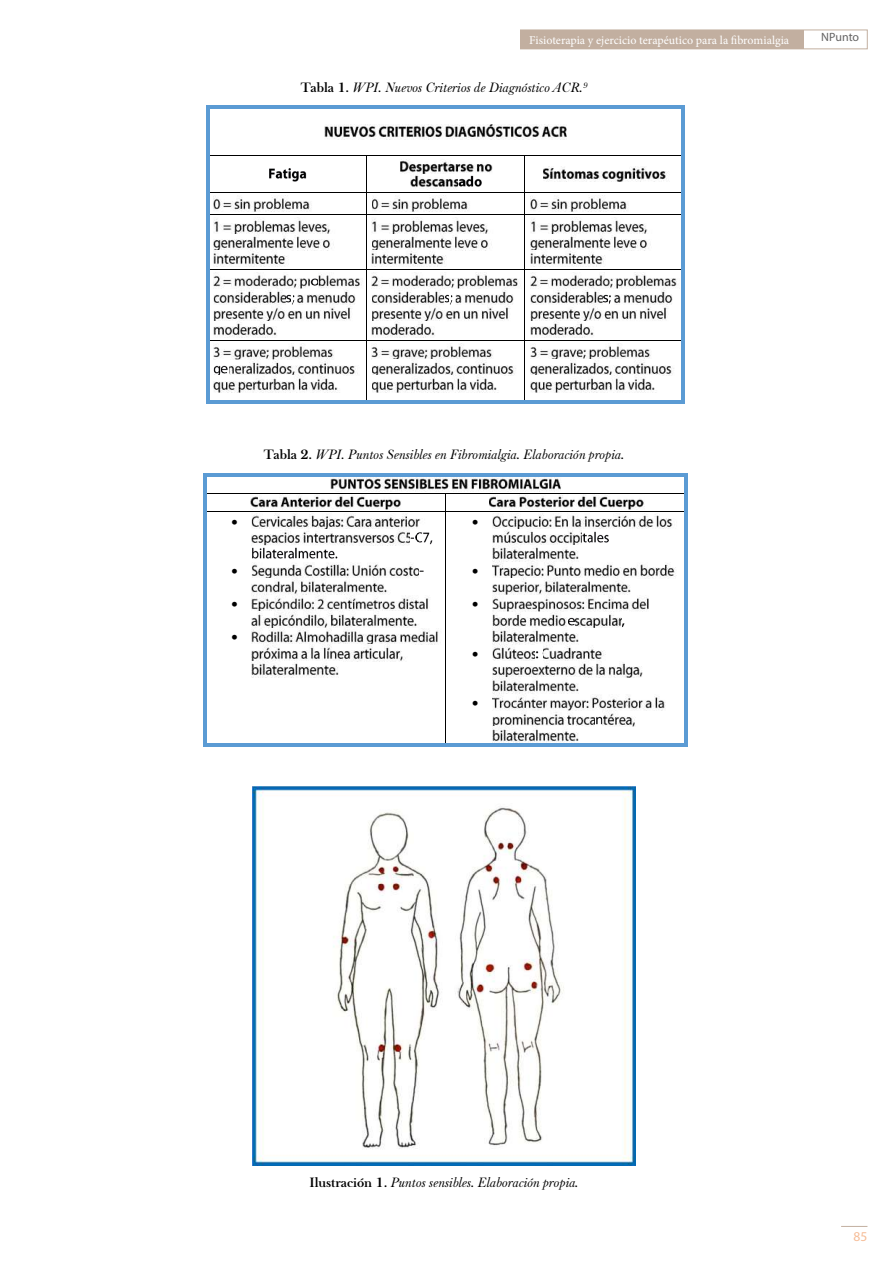
<style>
.page{position:relative;width:893px;height:1263px;background:#fff}
.page>*{position:absolute;margin:0;border:0;box-sizing:border-box;transform-origin:0 0}
.t1{font:italic 13.5px "Baskerville F";color:#000}
.t2{font:13.5px "Myriad Pro";color:#f6bc96}
.t3{font:12px "Minion Pro";color:#fff}
.t4{font:12px "Myriad Pro";letter-spacing:-.005em;color:#646363}
.s1{font-weight:700;font-style:normal}
</style>
<div class="page">
<svg style="left:841px;top:1226px;width:26px;height:1px"></svg>
<div style="left:520px;top:30px;width:347px;height:19px;border:1px solid #c2afa0"></div>
<div style="left:520px;top:30px;width:284px;height:19px;background:#c2afa0"></div>
<img style="left:325px;top:124px;width:242px;height:16px">
<svg style="left:207px;top:105px;width:3px;height:7px"></svg>
<hr style="left:210px;top:105px;width:472px;height:4px;background:#5b9bd4">
<svg style="left:682px;top:105px;width:3px;height:7px"></svg>
<hr style="left:207px;top:112px;width:3px;height:43px;background:#5b9bd4">
<hr style="left:682px;top:112px;width:3px;height:43px;background:#5b9bd4">
<img style="left:269px;top:168px;width:38px;height:14px">
<img style="left:400px;top:159px;width:93px;height:15px">
<img style="left:410px;top:175px;width:72px;height:14px">
<img style="left:458px;top:175px;width:7px;height:14px">
<img style="left:543px;top:166px;width:124px;height:16px">
<svg style="left:207px;top:155px;width:3px;height:4px"></svg>
<hr style="left:210px;top:155px;width:156px;height:1px;background:#000">
<hr style="left:367px;top:155px;width:158px;height:1px;background:#000">
<hr style="left:525px;top:155px;width:157px;height:1px;background:#000">
<svg style="left:682px;top:155px;width:3px;height:4px"></svg>
<hr style="left:207px;top:159px;width:3px;height:33px;background:#5b9bd4">
<hr style="left:366px;top:159px;width:1px;height:33px;background:#000">
<hr style="left:525px;top:159px;width:1px;height:33px;background:#000">
<hr style="left:682px;top:159px;width:3px;height:33px;background:#5b9bd4">
<img style="left:214px;top:197px;width:98px;height:15px">
<img style="left:372px;top:197px;width:98px;height:15px">
<img style="left:530px;top:196px;width:99px;height:16px">
<svg style="left:207px;top:192px;width:3px;height:4px"></svg>
<hr style="left:210px;top:192px;width:156px;height:1px;background:#000">
<hr style="left:367px;top:192px;width:158px;height:1px;background:#000">
<hr style="left:525px;top:192px;width:157px;height:1px;background:#000">
<svg style="left:682px;top:192px;width:3px;height:4px"></svg>
<hr style="left:207px;top:196px;width:3px;height:19px;background:#5b9bd4">
<hr style="left:682px;top:196px;width:3px;height:19px;background:#5b9bd4">
<img style="left:214px;top:219px;width:120px;height:31px">
<img style="left:214px;top:250px;width:73px;height:16px">
<img style="left:372px;top:219px;width:120px;height:31px">
<img style="left:372px;top:251px;width:74px;height:15px">
<img style="left:530px;top:219px;width:121px;height:31px">
<img style="left:530px;top:251px;width:75px;height:15px">
<hr style="left:210px;top:215px;width:156px;height:1px;background:#000">
<svg style="left:366px;top:192px;width:1px;height:26px"></svg>
<hr style="left:367px;top:215px;width:158px;height:1px;background:#000">
<hr style="left:525px;top:215px;width:157px;height:1px;background:#000">
<hr style="left:207px;top:218px;width:3px;height:51px;background:#5b9bd4">
<hr style="left:366px;top:218px;width:1px;height:51px;background:#000">
<hr style="left:525px;top:218px;width:1px;height:51px;background:#000">
<hr style="left:682px;top:218px;width:3px;height:51px;background:#5b9bd4">
<img style="left:214px;top:272px;width:148px;height:17px">
<img style="left:311px;top:272px;width:6px;height:17px">
<img style="left:214px;top:290px;width:72px;height:15px">
<img style="left:286px;top:290px;width:70px;height:15px">
<svg style="left:291px;top:290px;width:1px;height:15px"></svg>
<img style="left:214px;top:306px;width:137px;height:15px">
<img style="left:214px;top:323px;width:63px;height:14px">
<img style="left:372px;top:272px;width:153px;height:17px">
<img style="left:372px;top:290px;width:72px;height:15px">
<img style="left:444px;top:290px;width:70px;height:15px">
<svg style="left:450px;top:290px;width:1px;height:15px"></svg>
<img style="left:372px;top:306px;width:137px;height:15px">
<img style="left:372px;top:323px;width:63px;height:14px">
<img style="left:530px;top:272px;width:152px;height:17px">
<img style="left:530px;top:290px;width:73px;height:15px">
<img style="left:603px;top:290px;width:70px;height:15px">
<svg style="left:608px;top:290px;width:1px;height:15px"></svg>
<img style="left:530px;top:306px;width:137px;height:15px">
<img style="left:530px;top:323px;width:64px;height:14px">
<hr style="left:210px;top:269px;width:156px;height:1px;background:#000">
<hr style="left:367px;top:269px;width:158px;height:1px;background:#000">
<hr style="left:525px;top:269px;width:157px;height:1px;background:#000">
<hr style="left:207px;top:272px;width:3px;height:68px;background:#5b9bd4">
<hr style="left:366px;top:272px;width:1px;height:68px;background:#000">
<hr style="left:525px;top:272px;width:1px;height:68px;background:#000">
<hr style="left:682px;top:272px;width:3px;height:68px;background:#5b9bd4">
<img style="left:214px;top:344px;width:120px;height:15px">
<img style="left:214px;top:365px;width:7px;height:10px">
<img style="left:229px;top:360px;width:129px;height:16px">
<img style="left:221px;top:365px;width:7px;height:9px">
<img style="left:214px;top:377px;width:124px;height:15px">
<img style="left:372px;top:343px;width:121px;height:16px">
<img style="left:372px;top:360px;width:144px;height:16px">
<img style="left:372px;top:377px;width:125px;height:15px">
<img style="left:530px;top:344px;width:121px;height:15px">
<img style="left:530px;top:360px;width:144px;height:16px">
<img style="left:530px;top:377px;width:125px;height:15px">
<hr style="left:210px;top:340px;width:156px;height:1px;background:#000">
<hr style="left:367px;top:340px;width:158px;height:1px;background:#000">
<hr style="left:525px;top:340px;width:157px;height:1px;background:#000">
<hr style="left:207px;top:343px;width:3px;height:57px;background:#5b9bd4">
<hr style="left:210px;top:400px;width:156px;height:3px;background:#5b9bd4">
<hr style="left:366px;top:343px;width:1px;height:57px;background:#000">
<svg style="left:366px;top:400px;width:4px;height:3px"></svg>
<hr style="left:370px;top:400px;width:155px;height:3px;background:#5b9bd4">
<hr style="left:525px;top:343px;width:1px;height:57px;background:#000">
<hr style="left:528px;top:400px;width:154px;height:3px;background:#5b9bd4">
<hr style="left:682px;top:343px;width:3px;height:57px;background:#5b9bd4">
<img style="left:331px;top:476px;width:237px;height:16px">
<hr style="left:207px;top:473px;width:478px;height:3px;background:#5b9bd4">
<hr style="left:204px;top:476px;width:3px;height:18px;background:#5b9bd4">
<hr style="left:685px;top:476px;width:3px;height:18px;background:#5b9bd4">
<img style="left:251px;top:496px;width:150px;height:14px">
<img style="left:489px;top:495px;width:156px;height:15px">
<hr style="left:207px;top:494px;width:238px;height:1px;background:#000">
<hr style="left:446px;top:494px;width:239px;height:1px;background:#000">
<hr style="left:204px;top:494px;width:3px;height:17px;background:#5b9bd4">
<hr style="left:685px;top:494px;width:3px;height:17px;background:#5b9bd4">
<img style="left:252px;top:513px;width:169px;height:16px">
<img style="left:252px;top:530px;width:181px;height:15px">
<svg style="left:411px;top:530px;width:16px;height:15px"></svg>
<img style="left:252px;top:545px;width:42px;height:14px">
<img style="left:300px;top:549px;width:38px;height:10px">
<img style="left:295px;top:547px;width:5px;height:12px">
<img style="left:252px;top:563px;width:167px;height:15px">
<img style="left:252px;top:580px;width:135px;height:15px">
<img style="left:252px;top:595px;width:177px;height:16px">
<img style="left:252px;top:612px;width:167px;height:16px">
<img style="left:252px;top:628px;width:186px;height:17px">
<img style="left:252px;top:645px;width:154px;height:16px">
<img style="left:252px;top:663px;width:87px;height:14px">
<img style="left:492px;top:513px;width:181px;height:16px">
<img style="left:492px;top:530px;width:117px;height:15px">
<img style="left:582px;top:530px;width:6px;height:15px">
<img style="left:492px;top:546px;width:87px;height:15px">
<img style="left:492px;top:563px;width:184px;height:15px">
<img style="left:492px;top:578px;width:139px;height:17px">
<img style="left:492px;top:597px;width:157px;height:14px">
<img style="left:492px;top:614px;width:75px;height:14px">
<img style="left:574px;top:614px;width:48px;height:14px">
<img style="left:568px;top:617px;width:6px;height:9px">
<img style="left:492px;top:629px;width:87px;height:15px">
<img style="left:492px;top:645px;width:44px;height:16px">
<img style="left:542px;top:645px;width:64px;height:16px">
<img style="left:536px;top:651px;width:3px;height:8px">
<img style="left:492px;top:663px;width:151px;height:14px">
<img style="left:492px;top:677px;width:87px;height:16px">
<img style="left:492px;top:696px;width:173px;height:14px">
<img style="left:492px;top:710px;width:103px;height:17px">
<img style="left:602px;top:710px;width:33px;height:17px">
<img style="left:596px;top:716px;width:6px;height:9px">
<img style="left:492px;top:728px;width:87px;height:15px">
<hr style="left:207px;top:511px;width:238px;height:1px;background:#000">
<svg style="left:445px;top:494px;width:1px;height:18px"></svg>
<hr style="left:446px;top:511px;width:239px;height:1px;background:#000">
<hr style="left:204px;top:512px;width:3px;height:231px;background:#5b9bd4">
<hr style="left:207px;top:743px;width:238px;height:3px;background:#5b9bd4">
<hr style="left:445px;top:512px;width:1px;height:231px;background:#000">
<svg style="left:445px;top:743px;width:4px;height:3px"></svg>
<hr style="left:449px;top:743px;width:236px;height:3px;background:#5b9bd4">
<hr style="left:685px;top:512px;width:3px;height:231px;background:#5b9bd4">
<img style="left:253px;top:786px;width:382px;height:380px">
<p class="t3" style="left:529px;top:32px;width:261px">Fisioterapia y ejercicio terapéutico para la fibromialgia</p>
<p class="t4" style="left:821px;top:30px;width:40px">NPunto</p>
<p class="t1" style="left:301px;top:80px;width:288px"><span class="s1">Tabla 1.</span> WPI. Nuevos Criterios de Diagnóstico ACR.<sup>9</sup></p>
<p class="t1" style="left:264px;top:447px;width:362px"><span class="s1">Tabla 2.</span> WPI. Puntos Sensibles en Fibromialgia. Elaboración propia.</p>
<p class="t1" style="left:309px;top:1174px;width:271px"><span class="s1">Ilustración 1.</span> Puntos sensibles. Elaboración propia.</p>
<p class="t2" style="left:854px;top:1228px;width:15px">85</p>
</div>
